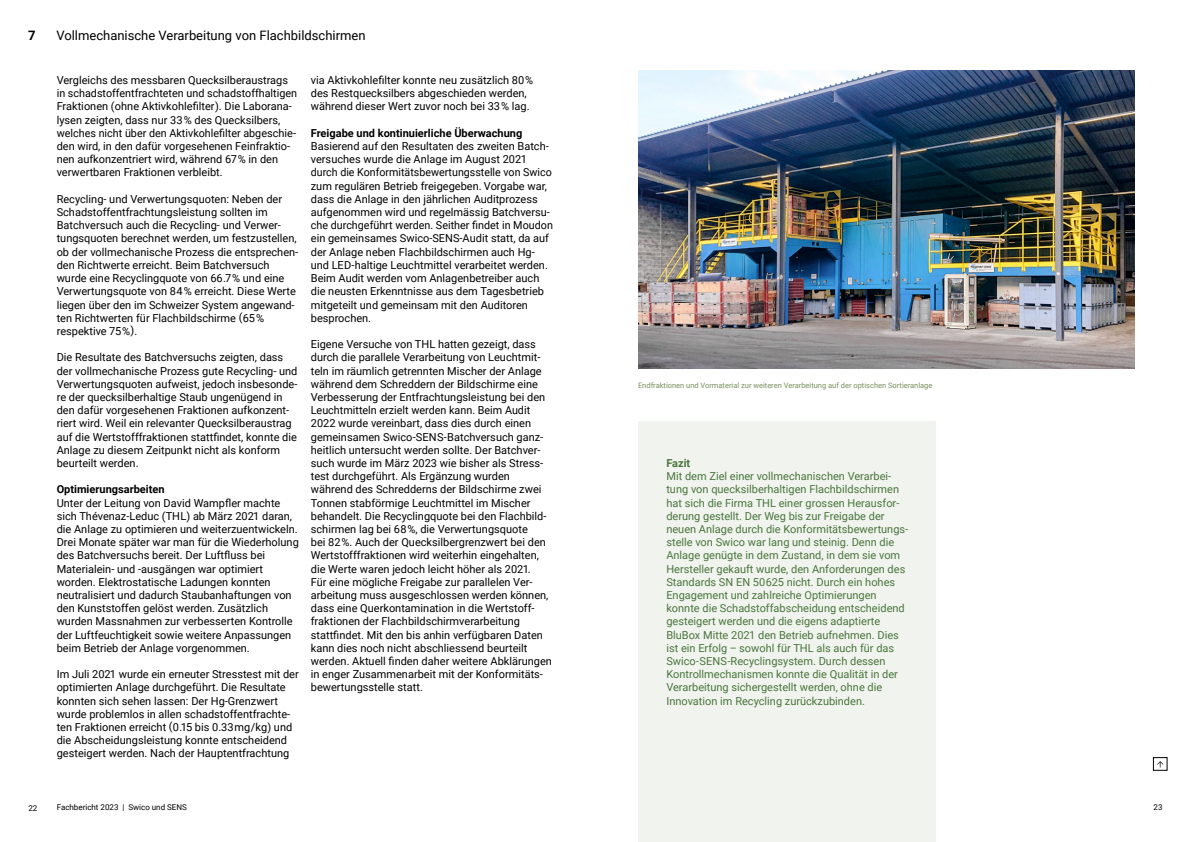
<style>
.page{position:relative;width:1191px;height:842px;background:#fff}
.page>*{position:absolute;margin:0;border:0;box-sizing:border-box;transform-origin:0 0}
.t1{font:13px "Roboto";color:#000}
.t2{font:700 13px "Roboto";color:#000}
.t3{font:11px/13.2px "Roboto";color:#000}
.t4{font:11px/13.2px "Roboto";color:#49763d}
.t5{font:700 11px "Roboto";color:#000}
.t6{font:700 11px "Roboto";color:#49763d}
.t7{font:8px "Roboto";color:#000}
.t8{font:7.5px "Roboto";color:#77915d}
</style>
<div class="page">
<div style="left:1153px;top:757px;width:14px;height:13px;border:1px solid #000"></div>
<img style="left:638px;top:71px;width:496px;height:297px">
<div style="left:638px;top:421px;width:297px;height:421px;background:#f1f3ee"></div>
<p class="t2" style="left:28px;top:26px;width:9px">7</p>
<p class="t1" style="left:56px;top:26px;width:311px">Vollmechanische Verarbeitung von Flachbildschirmen</p>
<p class="t3" style="left:57px;top:73px;width:242px">Vergleichs des messbaren Quecksilberaustrags in schadstoffentfrachteten und schadstoffhaltigen Fraktionen (ohne Aktivkohlefilter). Die Laborana&shy;lysen zeigten, dass nur 33 % des Quecksilbers, welches nicht über den Aktivkohlefilter abgeschie&shy;den wird, in den dafür vorgesehenen Feinfraktio&shy;nen aufkonzentriert wird, während 67 % in den verwertbaren Fraktionen verbleibt.</p>
<p class="t3" style="left:57px;top:192px;width:243px">Recycling- und Verwertungsquoten: Neben der Schadstoffentfrachtungsleistung sollten im Batchversuch auch die Recycling- und Verwer&shy;tungsquoten berechnet werden, um festzustellen, ob der vollmechanische Prozess die entsprechen&shy;den Richtwerte erreicht. Beim Batchversuch wurde eine Recyclingquote von 66.7 % und eine Verwertungsquote von 84 % erreicht. Diese Werte liegen über den im Schweizer System angewand&shy;ten Richtwerten für Flachbildschirme (65 % respektive 75 %).</p>
<p class="t3" style="left:57px;top:350px;width:242px">Die Resultate des Batchversuchs zeigten, dass der vollmechanische Prozess gute Recycling- und Verwertungsquoten aufweist, jedoch insbesonde&shy;re der quecksilberhaltige Staub ungenügend in den dafür vorgesehenen Fraktionen aufkonzent&shy;riert wird. Weil ein relevanter Quecksilberaustrag auf die Wertstofffraktionen stattfindet, konnte die Anlage zu diesem Zeitpunkt nicht als konform beurteilt werden.</p>
<p class="t5" style="left:57px;top:482px;width:109px">Optimierungsarbeiten</p>
<p class="t3" style="left:57px;top:496px;width:244px">Unter der Leitung von David Wampfler machte sich Thévenaz-Leduc (THL) ab März 2021 daran, die Anlage zu optimieren und weiterzuentwickeln.<br>Drei Monate später war man für die Wiederholung des Batchversuchs bereit. Der Luftfluss bei Materialein- und -ausgängen war optimiert worden. Elektrostatische Ladungen konnten neutralisiert und dadurch Staubanhaftungen von den Kunststoffen gelöst werden. Zusätzlich wurden Massnahmen zur verbesserten Kontrolle der Luftfeuchtigkeit sowie weitere Anpassungen beim Betrieb der Anlage vorgenommen.</p>
<p class="t3" style="left:57px;top:667px;width:244px">Im Juli 2021 wurde ein erneuter Stresstest mit der optimierten Anlage durchgeführt. Die Resultate konnten sich sehen lassen: Der Hg-Grenzwert wurde problemlos in allen schadstoffentfrachte&shy;ten Fraktionen erreicht (0.15 bis 0.33 mg/kg) und die Abscheidungsleistung konnte entscheidend gesteigert werden. Nach der Hauptentfrachtung</p>
<p class="t3" style="left:311px;top:73px;width:224px">via Aktivkohlefilter konnte neu zusätzlich 80 % des Restquecksilbers abgeschieden werden, während dieser Wert zuvor noch bei 33 % lag.</p>
<p class="t5" style="left:311px;top:125px;width:213px">Freigabe und kontinuierliche Überwachung</p>
<p class="t3" style="left:311px;top:139px;width:244px">Basierend auf den Resultaten des zweiten Batch&shy;versuches wurde die Anlage im August 2021 durch die Konformitätsbewertungsstelle von Swico zum regulären Betrieb freigegeben. Vorgabe war, dass die Anlage in den jährlichen Auditprozess aufgenommen wird und regelmässig Batchversu&shy;che durchgeführt werden. Seither findet in Moudon ein gemeinsames Swico-SENS-Audit statt, da auf der Anlage neben Flachbildschirmen auch Hg&shy;und LED-haltige Leuchtmittel verarbeitet werden.<br>Beim Audit werden vom Anlagenbetreiber auch die neusten Erkenntnisse aus dem Tagesbetrieb mitgeteilt und gemeinsam mit den Auditoren besprochen.</p>
<p class="t3" style="left:311px;top:337px;width:243px">Eigene Versuche von THL hatten gezeigt, dass durch die parallele Verarbeitung von Leuchtmit&shy;teln im räumlich getrennten Mischer der Anlage während dem Schreddern der Bildschirme eine Verbesserung der Entfrachtungsleistung bei den Leuchtmitteln erzielt werden kann. Beim Audit 2022 wurde vereinbart, dass dies durch einen gemeinsamen Swico-SENS-Batchversuch ganz&shy;heitlich untersucht werden sollte. Der Batchver&shy;such wurde im März 2023 wie bisher als Stress&shy;test durchgeführt. Als Ergänzung wurden während des Schredderns der Bildschirme zwei Tonnen stabförmige Leuchtmittel im Mischer behandelt. Die Recyclingquote bei den Flachbild&shy;schirmen lag bei 68 %, die Verwertungsquote<br>bei 82 %. Auch der Quecksilbergrenzwert bei den Wertstofffraktionen wird weiterhin eingehalten, die Werte waren jedoch leicht höher als 2021.<br>Für eine mögliche Freigabe zur parallelen Ver&shy;arbeitung muss ausgeschlossen werden können, dass eine Querkontamination in die Wertstoff&shy;fraktionen der Flachbildschirmverarbeitung stattfindet. Mit den bis anhin verfügbaren Daten kann dies noch nicht abschliessend beurteilt werden. Aktuell finden daher weitere Abklärungen in enger Zusammenarbeit mit der Konformitäts&shy;bewertungsstelle statt.</p>
<p class="t7" style="left:28px;top:802px;width:10px">22</p>
<p class="t7" style="left:57px;top:802px;width:132px">Fachbericht 2023 | Swico und SENS</p>
<p class="t8" style="left:638px;top:380px;width:296px">Endfraktionen und Vormaterial zur weiteren Verarbeitung auf der optischen Sortieranlage</p>
<p class="t6" style="left:666px;top:455px;width:25px">Fazit</p>
<p class="t4" style="left:666px;top:469px;width:243px">Mit dem Ziel einer vollmechanischen Verarbei&shy;tung von quecksilberhaltigen Flachbildschirmen hat sich die Firma THL einer grossen Herausfor&shy;derung gestellt. Der Weg bis zur Freigabe der neuen Anlage durch die Konformitätsbewertungs&shy;stelle von Swico war lang und steinig. Denn die Anlage genügte in dem Zustand, in dem sie vom Hersteller gekauft wurde, den Anforderungen des Standards SN EN 50625 nicht. Durch ein hohes Engagement und zahlreiche Optimierungen konnte die Schadstoffabscheidung entscheidend gesteigert werden und die eigens adaptierte BluBox Mitte 2021 den Betrieb aufnehmen. Dies ist ein Erfolg – sowohl für THL als auch für das Swico-SENS-Recyclingsystem. Durch dessen Kontrollmechanismen konnte die Qualität in der Verarbeitung sichergestellt werden, ohne die Innovation im Recycling zurückzubinden.</p>
<p class="t7" style="left:1153px;top:802px;width:10px">23</p>
</div>
